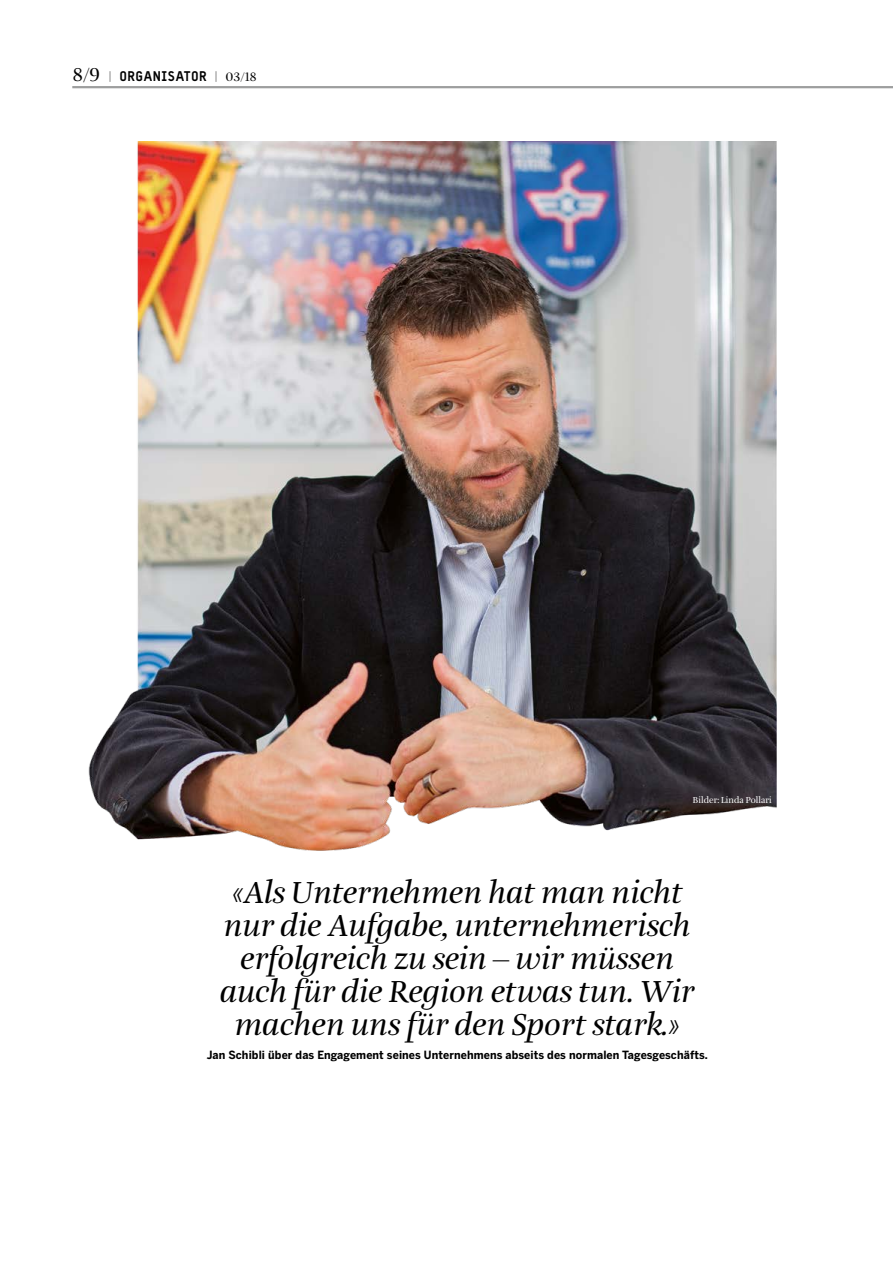
<style>
.page{position:relative;width:893px;height:1263px;background:#fff}
.page>*{position:absolute;margin:0;border:0;box-sizing:border-box;transform-origin:0 0}
.t1{font:italic 31.5px/33px "Amalia Pro";letter-spacing:-.005em;color:#000;text-align:center;scale:1.05 1}
.t2{font:900 13.5px "Typestar Pro";letter-spacing:.035em;color:#000}
.t3{font:700 11.25px "Benton Sans";letter-spacing:.01em;color:#000;scale:.95 1}
.t4{font:9px "Amalia Pro";color:#fff}
.s1{font-family:"Amalia Pro";font-weight:400;font-size:19.5px}
.s2{font-family:"Amalia Pro";font-weight:400;font-size:12.75px}
</style>
<div class="page">
<hr style="left:72px;top:86px;width:821px;height:2px;background:#9d9e9e">
<img style="left:88px;top:141px;width:688px;height:710px">
<p class="t2" style="left:72px;top:67px;width:186px"><span class="s1">8/9</span> <span class="s2">|</span> ORGANISATOR <span class="s2">| 03/18</span></p>
<p class="t4" style="left:693px;top:794px;width:80px">Bilder: Linda Pollari</p>
<p class="t1" style="left:220px;top:877px;width:454px">«Als Unternehmen hat man nicht nur die Aufgabe, unternehmerisch erfolgreich zu sein – wir müssen auch für die Region etwas tun. Wir machen uns für den Sport stark.»</p>
<p class="t3" style="left:207px;top:1048px;width:529px">Jan Schibli über das Engagement seines Unternehmens abseits des normalen Tagesgeschäfts.</p>
</div>
